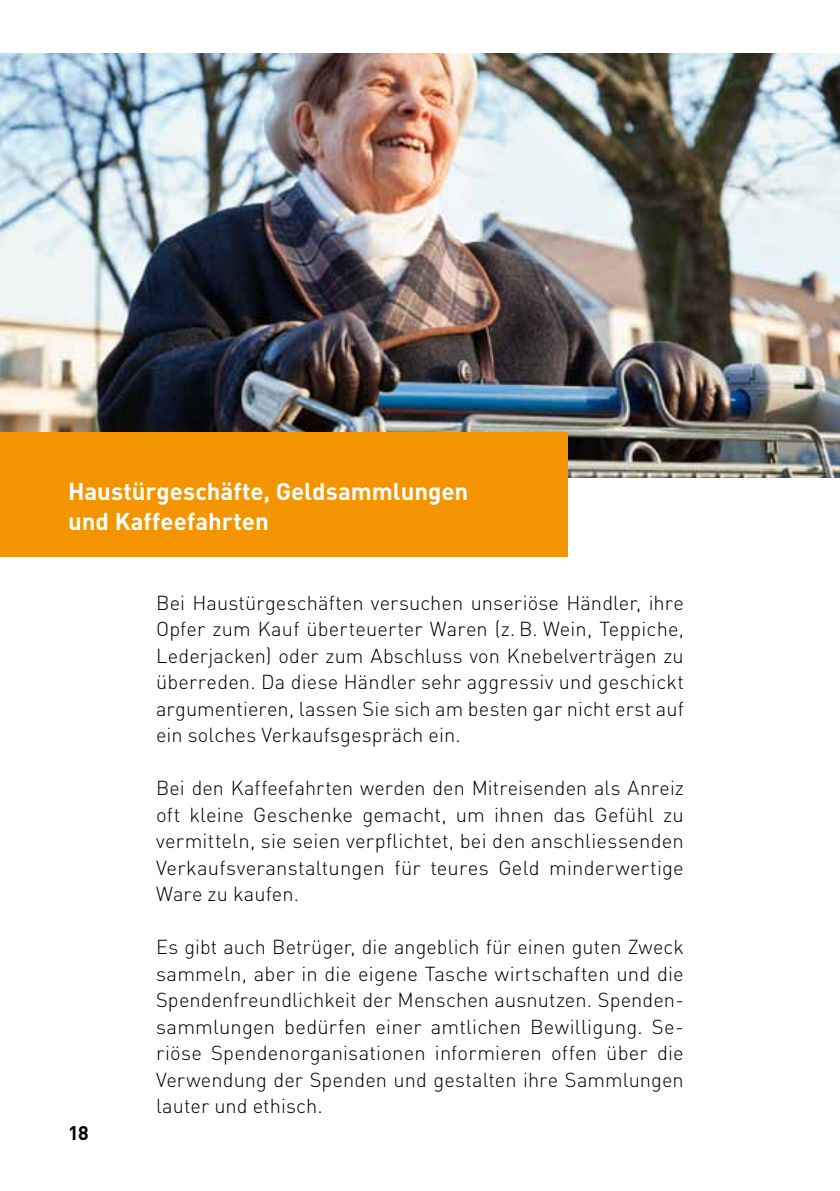
<style>
.page{position:relative;width:840px;height:1191px;background:#fff}
.page>*{position:absolute;margin:0;border:0;box-sizing:border-box;transform-origin:0 0}
.t1{font:700 24px/30px "DIN Pro";color:#fff}
.t2{font:300 20px/26.4px "DIN Pro";letter-spacing:.005em;color:#000;text-align:justify}
.t3{font:700 19.6px "DIN Pro";color:#000}
</style>
<div class="page">
<img style="left:0;top:53px;width:839px;height:424px">
<div style="left:0;top:432px;width:567px;height:124px;background:#f49500"></div>
<p class="t1" style="left:68px;top:475px;width:401px">Haustürgeschäfte, Geldsammlungen und Kaffeefahrten</p>
<p class="t3" style="left:68px;top:1119px;width:22px">18</p>
<p class="t2" style="left:156px;top:588px;width:529px">Bei Haustürgeschäften versuchen unseriöse Händler, ihre Opfer zum Kauf überteuerter Waren (z. B. Wein, Teppiche, Lederjacken) oder zum Abschluss von Knebelverträgen zu überreden. Da diese Händler sehr aggressiv und geschickt argumentieren, lassen Sie sich am besten gar nicht erst auf ein solches Verkaufsgespräch ein.</p>
<p class="t2" style="left:156px;top:774px;width:529px">Bei den Kaffeefahrten werden den Mitreisenden als Anreiz oft kleine Geschenke gemacht, um ihnen das Gefühl zu vermitteln, sie seien verpflichtet, bei den anschliessenden Verkaufsveranstaltungen für teures Geld minderwertige Ware zu kaufen.</p>
<p class="t2" style="left:156px;top:933px;width:529px">Es gibt auch Betrüger, die angeblich für einen guten Zweck sammeln, aber in die eigene Tasche wirtschaften und die Spendenfreundlichkeit der Menschen ausnutzen. Spenden&shy;sammlungen bedürfen einer amtlichen Bewilligung. Se&shy;riöse Spendenorganisationen informieren offen über die Verwendung der Spenden und gestalten ihre Sammlungen lauter und ethisch.</p>
</div>
